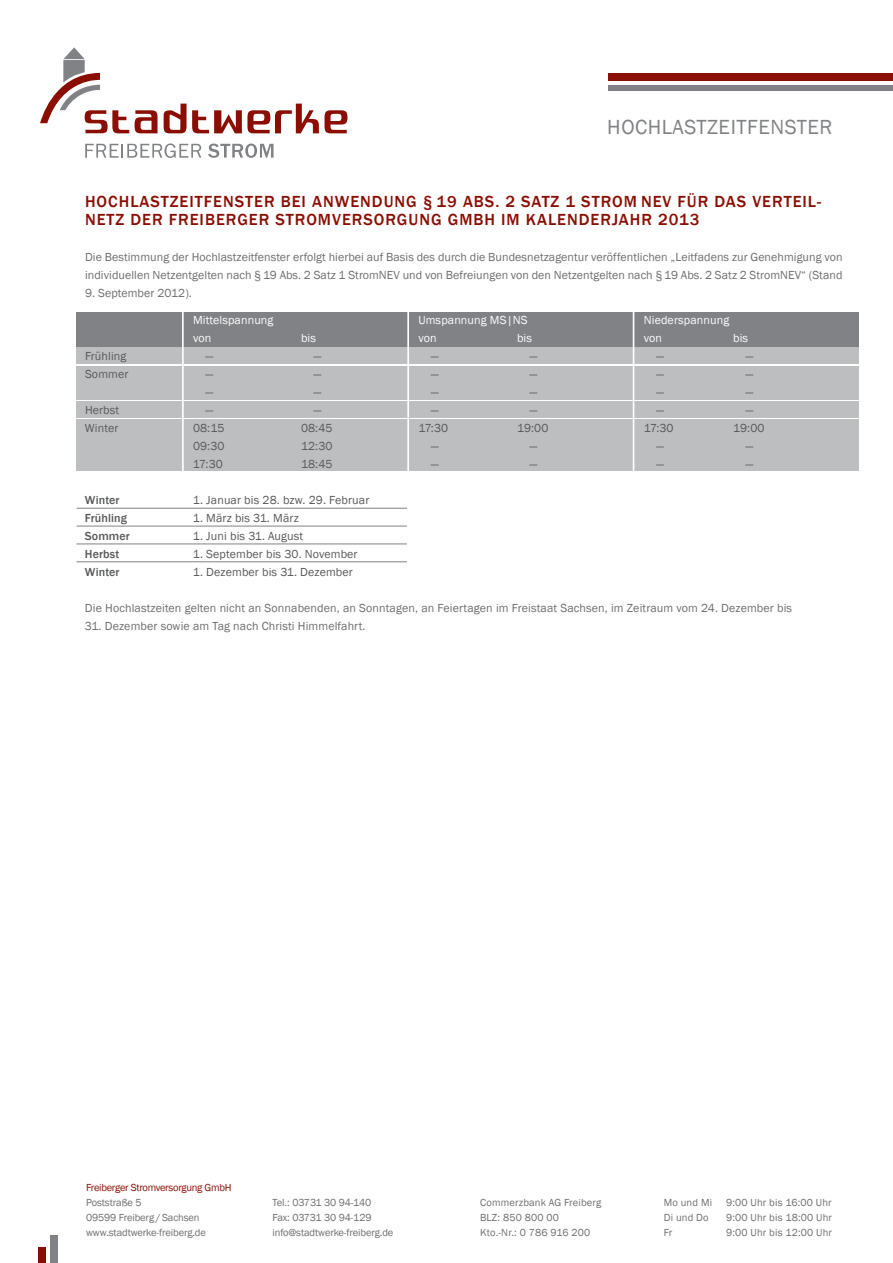
<style>
.page{position:relative;width:893px;height:1263px;background:#fff}
.page>*{position:absolute;margin:0;border:0;box-sizing:border-box;transform-origin:0 0}
.t1{font:21px "Franklin Gothic";letter-spacing:.025em;color:#808285}
.t2{font:500 16.5px/18px "Franklin Gothic";letter-spacing:.06em;color:#8b0e04}
.t3{font:12px/18px "Franklin Gothic";letter-spacing:.005em;color:#6d6e71}
.t4{font:12px "Franklin Gothic";letter-spacing:.01em;color:#58595b}
.t5{font:12px "Franklin Gothic";letter-spacing:.01em;color:#fff}
.t6{font:500 12px "Franklin Gothic";color:#58595b}
.t7{font:10.5px/15.1px "Franklin Gothic";letter-spacing:-.01em;color:#6d6e71}
.t8{font:10.5px/15px "Franklin Gothic";letter-spacing:.015em;color:#6d6e71}
.t9{font:10.5px "Franklin Gothic";letter-spacing:-.025em;color:#8b0e04}
</style>
<div class="page">
<div style="left:77px;top:312px;width:782px;height:34px;background:#808285"></div>
<div style="left:77px;top:348px;width:782px;height:16px;background:#bcbec0"></div>
<div style="left:77px;top:419px;width:782px;height:52px;background:#bcbec0"></div>
<div style="left:77px;top:366px;width:782px;height:34px;background:#bcbec0"></div>
<div style="left:77px;top:401px;width:782px;height:17px;background:#bcbec0"></div>
<hr style="left:182px;top:306px;width:2px;height:171px;background:#fff">
<hr style="left:633px;top:306px;width:1px;height:171px;background:#fff">
<hr style="left:407px;top:306px;width:2px;height:171px;background:#fff">
<div style="left:609px;top:73px;width:284px;height:7px;background:#8b0e04"></div>
<div style="left:609px;top:85px;width:284px;height:6px;background:#808285"></div>
<div style="left:39px;top:1247px;width:7px;height:16px;background:#8b0e04"></div>
<div style="left:51px;top:1235px;width:7px;height:28px;background:#808285"></div>
<svg style="left:40px;top:47px;width:89px;height:86px"></svg>
<svg style="left:135px;top:110px;width:23px;height:23px"></svg>
<svg style="left:164px;top:104px;width:155px;height:29px"></svg>
<svg style="left:325px;top:110px;width:22px;height:23px"></svg>
<svg style="left:85px;top:143px;width:116px;height:15px"></svg>
<svg style="left:208px;top:144px;width:65px;height:14px"></svg>
<hr style="left:77px;top:508px;width:330px;height:1px;background:#808285">
<hr style="left:77px;top:526px;width:330px;height:1px;background:#808285">
<hr style="left:77px;top:544px;width:330px;height:1px;background:#808285">
<hr style="left:77px;top:561px;width:330px;height:1px;background:#808285">
<h1 class="t1" style="left:607px;top:114px;width:227px">HOCHLASTZEITFENSTER</h1>
<h2 class="t2" style="left:85px;top:193px;width:738px">HOCHLASTZEITFENSTER BEI ANWENDUNG § 19 ABS. 2 SATZ 1 STROM NEV FÜR DAS VERTEIL-<br>NETZ DER FREIBERGER STROMVERSORGUNG GMBH IM KALENDERJAHR 2013</h2>
<p class="t3" style="left:85px;top:248px;width:759px">Die Bestimmung der Hochlastzeitfenster erfolgt hierbei auf Basis des durch die Bundesnetzagentur veröffentlichen „Leitfadens zur Genehmigung von individuellen Netzentgelten nach §19 Abs. 2 Satz 1 StromNEV und von Befreiungen von den Netzentgelten nach §19 Abs. 2 Satz 2 StromNEV“ (Stand</p>
<p class="t3" style="left:85px;top:284px;width:108px">9. September 2012).</p>
<p class="t5" style="left:193px;top:313px;width:82px">Mittelspannung</p>
<p class="t5" style="left:418px;top:313px;width:111px">Umspannung MS|NS</p>
<p class="t5" style="left:644px;top:313px;width:87px">Niederspannung</p>
<p class="t5" style="left:193px;top:331px;width:20px">von</p>
<p class="t5" style="left:301px;top:331px;width:16px">bis</p>
<p class="t5" style="left:418px;top:331px;width:20px">von</p>
<p class="t5" style="left:517px;top:331px;width:16px">bis</p>
<p class="t5" style="left:644px;top:331px;width:20px">von</p>
<p class="t5" style="left:733px;top:331px;width:16px">bis</p>
<p class="t4" style="left:85px;top:349px;width:43px">Frühling</p>
<p class="t4" style="left:206px;top:349px;width:10px">—</p>
<p class="t4" style="left:314px;top:349px;width:10px">—</p>
<p class="t4" style="left:431px;top:349px;width:10px">—</p>
<p class="t4" style="left:530px;top:349px;width:10px">—</p>
<p class="t4" style="left:656px;top:349px;width:10px">—</p>
<p class="t4" style="left:746px;top:349px;width:10px">—</p>
<p class="t4" style="left:85px;top:367px;width:45px">Sommer</p>
<p class="t4" style="left:206px;top:367px;width:10px">—</p>
<p class="t4" style="left:314px;top:367px;width:10px">—</p>
<p class="t4" style="left:431px;top:367px;width:10px">—</p>
<p class="t4" style="left:530px;top:367px;width:10px">—</p>
<p class="t4" style="left:656px;top:367px;width:10px">—</p>
<p class="t4" style="left:745px;top:367px;width:10px">—</p>
<p class="t4" style="left:205px;top:385px;width:10px">—</p>
<p class="t4" style="left:313px;top:385px;width:10px">—</p>
<p class="t4" style="left:431px;top:385px;width:10px">—</p>
<p class="t4" style="left:529px;top:385px;width:10px">—</p>
<p class="t4" style="left:656px;top:385px;width:10px">—</p>
<p class="t4" style="left:745px;top:385px;width:10px">—</p>
<p class="t4" style="left:85px;top:403px;width:36px">Herbst</p>
<p class="t4" style="left:205px;top:403px;width:10px">—</p>
<p class="t4" style="left:313px;top:403px;width:10px">—</p>
<p class="t4" style="left:431px;top:403px;width:10px">—</p>
<p class="t4" style="left:529px;top:403px;width:10px">—</p>
<p class="t4" style="left:656px;top:403px;width:10px">—</p>
<p class="t4" style="left:745px;top:403px;width:10px">—</p>
<p class="t4" style="left:85px;top:421px;width:35px">Winter</p>
<p class="t4" style="left:193px;top:421px;width:33px">08:15</p>
<p class="t4" style="left:301px;top:421px;width:33px">08:45</p>
<p class="t4" style="left:418px;top:421px;width:31px">17:30</p>
<p class="t4" style="left:517px;top:421px;width:33px">19:00</p>
<p class="t4" style="left:644px;top:421px;width:31px">17:30</p>
<p class="t4" style="left:733px;top:421px;width:33px">19:00</p>
<p class="t4" style="left:193px;top:439px;width:33px">09:30</p>
<p class="t4" style="left:301px;top:439px;width:33px">12:30</p>
<p class="t4" style="left:431px;top:439px;width:10px">—</p>
<p class="t4" style="left:529px;top:439px;width:10px">—</p>
<p class="t4" style="left:656px;top:439px;width:10px">—</p>
<p class="t4" style="left:745px;top:439px;width:10px">—</p>
<p class="t4" style="left:193px;top:457px;width:31px">17:30</p>
<p class="t4" style="left:301px;top:457px;width:33px">18:45</p>
<p class="t4" style="left:431px;top:457px;width:10px">—</p>
<p class="t4" style="left:529px;top:457px;width:10px">—</p>
<p class="t4" style="left:656px;top:457px;width:10px">—</p>
<p class="t4" style="left:745px;top:457px;width:10px">—</p>
<p class="t6" style="left:85px;top:493px;width:36px">WINTER</p>
<p class="t4" style="left:193px;top:493px;width:178px">1. Januar bis 28. bzw. 29. Februar</p>
<p class="t6" style="left:85px;top:511px;width:44px">FRÜHLING</p>
<p class="t4" style="left:193px;top:511px;width:107px">1. März bis 31. März</p>
<p class="t6" style="left:85px;top:529px;width:46px">SOMMER</p>
<p class="t4" style="left:193px;top:529px;width:112px">1. Juni bis 31. August</p>
<p class="t6" style="left:85px;top:547px;width:36px">HERBST</p>
<p class="t4" style="left:193px;top:547px;width:166px">1. September bis 30. November</p>
<p class="t6" style="left:85px;top:565px;width:36px">WINTER</p>
<p class="t4" style="left:193px;top:565px;width:161px">1. Dezember bis 31. Dezember</p>
<p class="t3" style="left:85px;top:599px;width:709px">Die Hochlastzeiten gelten nicht an Sonnabenden, an Sonntagen, an Feiertagen im Freistaat Sachsen, im Zeitraum vom 24. Dezember bis</p>
<p class="t3" style="left:85px;top:617px;width:282px">31. Dezember sowie am Tag nach Christi Himmelfahrt.</p>
<p class="t9" style="left:86px;top:1180px;width:147px">Freiberger Stromversorgung GmbH</p>
<p class="t7" style="left:86px;top:1195px;width:121px">Poststraße 5<br>09599 Freiberg / Sachsen www.stadtwerke-freiberg.de</p>
<p class="t7" style="left:272px;top:1195px;width:122px">Tel.: 03731 30 94-140<br>Fax: 03731 30 94-129 info@stadtwerke-freiberg.de</p>
<p class="t7" style="left:664px;top:1195px;width:50px">Mo und Mi</p>
<p class="t8" style="left:726px;top:1195px;width:107px">9:00 Uhr bis 16:00 Uhr</p>
<p class="t8" style="left:480px;top:1195px;width:123px">Commerzbank AG Freiberg<br>BLZ: 850 800 00<br>Kto.-Nr.: 0 786 916 200</p>
<p class="t7" style="left:664px;top:1210px;width:46px">Di und Do</p>
<p class="t8" style="left:726px;top:1210px;width:107px">9:00 Uhr bis 18:00 Uhr</p>
<p class="t7" style="left:664px;top:1225px;width:10px">Fr</p>
<p class="t8" style="left:726px;top:1225px;width:108px">9:00 Uhr bis 12:00 Uhr</p>
</div>
